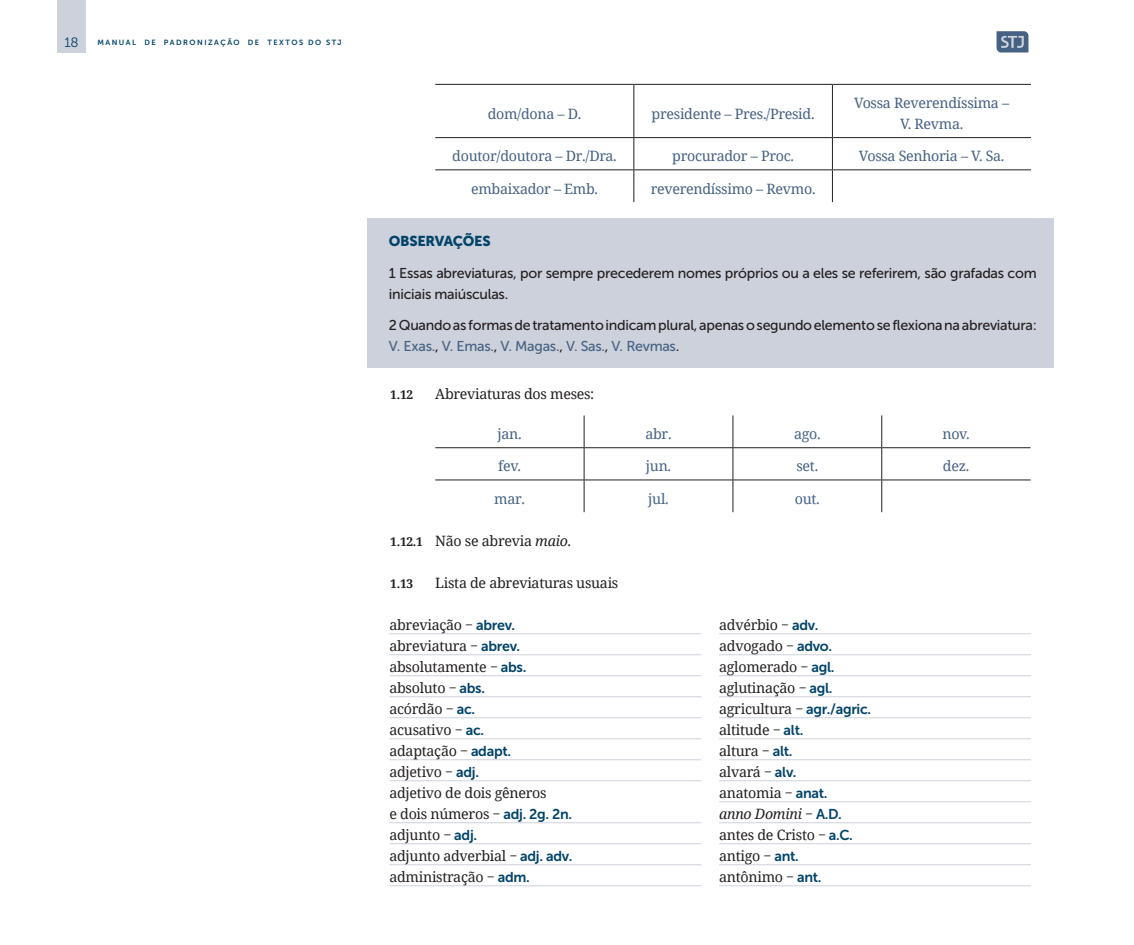
<style>
.page{position:relative;width:1134px;height:945px;background:#fff}
.page>*{position:absolute;margin:0;border:0;box-sizing:border-box;transform-origin:0 0}
.TXT_Listas_preto_azu{font:14.25px/21px "Noto Serif";letter-spacing:-.02em;color:#231f20}
.TXT_Obs_dentro{font:14.25px/21px "Museo Sans 500";letter-spacing:-.02em;color:#231f20}
.TXT_Tabela{font:14.25px/21px "Noto Serif";letter-spacing:-.02em;color:#456183;text-align:center}
.TXT_Basico02_pg-par{font:14.25px "Noto Serif";letter-spacing:-.02em;color:#231f20}
.TXT_Listas_preto_azu-2{font:italic 14.25px "Noto Serif";letter-spacing:-.02em;color:#231f20}
.TXT_Obs_dentro-2{font:14.25px "Museo Sans 900";letter-spacing:-.02em;color:#024469}
.t1{font:13.5px "Museo Sans 300";color:#024469}
.TXT_Basico02_pg-par-2{font:700 12px "Noto Serif";color:#231f20}
.t2{font:7.5px "Museo Sans 700";letter-spacing:.2em;color:#024469}
.s1{color:#456183}
.s2{font-weight:700;font-size:12px}
.s3{font-style:italic}
.s4{font-family:"Museo Sans 700";color:#024469}
.s5{font-style:normal}
.s6{font-family:"Museo Sans 700";font-style:normal;color:#024469}
</style>
<div class="page">
<div style="left:57px;top:0;width:29px;height:52px;background:#cdd1db"></div>
<svg style="left:997px;top:31px;width:31px;height:21px"></svg>
<hr style="left:435px;top:84px;width:199px;height:1px;background:#231f20">
<hr style="left:634px;top:84px;width:198px;height:1px;background:#231f20">
<hr style="left:832px;top:84px;width:199px;height:1px;background:#231f20">
<hr style="left:435px;top:137px;width:199px;height:1px;background:#231f20">
<hr style="left:634px;top:137px;width:198px;height:1px;background:#231f20">
<hr style="left:832px;top:137px;width:199px;height:1px;background:#231f20">
<hr style="left:435px;top:169px;width:199px;height:1px;background:#231f20">
<hr style="left:633px;top:85px;width:1px;height:52px;background:#231f20">
<hr style="left:633px;top:138px;width:1px;height:31px;background:#231f20">
<hr style="left:634px;top:169px;width:198px;height:1px;background:#231f20">
<hr style="left:633px;top:170px;width:1px;height:32px;background:#231f20">
<hr style="left:832px;top:85px;width:1px;height:52px;background:#231f20">
<hr style="left:832px;top:138px;width:1px;height:31px;background:#231f20">
<hr style="left:832px;top:169px;width:199px;height:1px;background:#231f20">
<hr style="left:832px;top:170px;width:1px;height:32px;background:#231f20">
<div style="left:368px;top:219px;width:686px;height:149px;background:#cdd1db"></div>
<hr style="left:733px;top:415px;width:1px;height:32px;background:#231f20">
<hr style="left:733px;top:448px;width:1px;height:32px;background:#231f20">
<hr style="left:733px;top:480px;width:1px;height:32px;background:#231f20">
<hr style="left:584px;top:415px;width:1px;height:32px;background:#231f20">
<hr style="left:881px;top:415px;width:1px;height:32px;background:#231f20">
<hr style="left:584px;top:447px;width:149px;height:1px;background:#231f20">
<hr style="left:733px;top:447px;width:149px;height:1px;background:#231f20">
<hr style="left:584px;top:480px;width:149px;height:1px;background:#231f20">
<hr style="left:733px;top:480px;width:149px;height:1px;background:#231f20">
<hr style="left:882px;top:447px;width:149px;height:1px;background:#231f20">
<hr style="left:881px;top:448px;width:1px;height:32px;background:#231f20">
<hr style="left:882px;top:480px;width:149px;height:1px;background:#231f20">
<hr style="left:881px;top:480px;width:1px;height:32px;background:#231f20">
<hr style="left:435px;top:447px;width:149px;height:1px;background:#231f20">
<hr style="left:584px;top:448px;width:1px;height:32px;background:#231f20">
<hr style="left:435px;top:480px;width:149px;height:1px;background:#231f20">
<hr style="left:584px;top:480px;width:1px;height:32px;background:#231f20">
<hr style="left:389px;top:633px;width:312px;height:1px;background:#cdd1db">
<hr style="left:389px;top:654px;width:312px;height:1px;background:#cdd1db">
<hr style="left:389px;top:675px;width:312px;height:1px;background:#cdd1db">
<hr style="left:389px;top:696px;width:312px;height:1px;background:#cdd1db">
<hr style="left:389px;top:717px;width:312px;height:1px;background:#cdd1db">
<hr style="left:389px;top:738px;width:312px;height:1px;background:#cdd1db">
<hr style="left:389px;top:759px;width:312px;height:1px;background:#cdd1db">
<hr style="left:389px;top:780px;width:312px;height:1px;background:#cdd1db">
<hr style="left:389px;top:822px;width:312px;height:1px;background:#cdd1db">
<hr style="left:389px;top:843px;width:312px;height:1px;background:#cdd1db">
<hr style="left:389px;top:864px;width:312px;height:1px;background:#cdd1db">
<hr style="left:389px;top:885px;width:312px;height:1px;background:#cdd1db">
<hr style="left:719px;top:633px;width:312px;height:1px;background:#cdd1db">
<hr style="left:719px;top:654px;width:312px;height:1px;background:#cdd1db">
<hr style="left:719px;top:675px;width:312px;height:1px;background:#cdd1db">
<hr style="left:719px;top:696px;width:312px;height:1px;background:#cdd1db">
<hr style="left:719px;top:717px;width:312px;height:1px;background:#cdd1db">
<hr style="left:719px;top:738px;width:312px;height:1px;background:#cdd1db">
<hr style="left:719px;top:759px;width:312px;height:1px;background:#cdd1db">
<hr style="left:719px;top:780px;width:312px;height:1px;background:#cdd1db">
<hr style="left:719px;top:801px;width:312px;height:1px;background:#cdd1db">
<hr style="left:719px;top:822px;width:312px;height:1px;background:#cdd1db">
<hr style="left:719px;top:843px;width:312px;height:1px;background:#cdd1db">
<hr style="left:719px;top:864px;width:312px;height:1px;background:#cdd1db">
<hr style="left:719px;top:885px;width:312px;height:1px;background:#cdd1db">
<p class="t1" style="left:65px;top:35px;width:16px">18</p>
<p class="t2" style="left:97px;top:38px;width:246px">MANUAL DE PADRONIZAÇÃO DE TEXTOS DO STJ</p>
<p class="TXT_Tabela" style="left:488px;top:102px;width:95px">dom/dona – D.</p>
<p class="TXT_Tabela" style="left:652px;top:102px;width:164px">presidente – Pres./Presid.</p>
<p class="TXT_Tabela" style="left:854px;top:92px;width:156px">Vossa Reverendíssima –<br>V. Revma.</p>
<p class="TXT_Tabela" style="left:452px;top:145px;width:166px">doutor/doutora – Dr./Dra.</p>
<p class="TXT_Tabela" style="left:672px;top:145px;width:123px">procurador – Proc.</p>
<p class="TXT_Tabela" style="left:859px;top:145px;width:147px">Vossa Senhoria – V. Sa.</p>
<p class="TXT_Tabela" style="left:471px;top:177px;width:128px">embaixador – Emb.</p>
<p class="TXT_Tabela" style="left:651px;top:177px;width:166px">reverendíssimo – Revmo.</p>
<p class="TXT_Obs_dentro-2" style="left:389px;top:233px;width:103px">OBSERVAÇÕES</p>
<p class="TXT_Obs_dentro" style="left:389px;top:262px;width:649px">1 Essas abreviaturas, por sempre precederem nomes próprios ou a eles se referirem, são grafadas com iniciais maiúsculas.</p>
<p class="TXT_Obs_dentro" style="left:389px;top:315px;width:649px">2 Quando as formas de tratamento indicam plural, apenas o segundo elemento se flexiona na abreviatura:<br><span class="s1">V. Exas.</span>, <span class="s1">V. Emas.</span>, <span class="s1">V. Magas.</span>, <span class="s1">V. Sas.</span>, <span class="s1">V. Revmas</span>.</p>
<p class="TXT_Basico02_pg-par-2" style="left:390px;top:386px;width:24px">1.12</p>
<p class="TXT_Basico02_pg-par" style="left:435px;top:384px;width:161px">Abreviaturas dos meses:</p>
<p class="TXT_Tabela" style="left:498px;top:423px;width:26px">jan.</p>
<p class="TXT_Tabela" style="left:645px;top:423px;width:28px">abr.</p>
<p class="TXT_Tabela" style="left:794px;top:423px;width:28px">ago.</p>
<p class="TXT_Tabela" style="left:942px;top:423px;width:29px">nov.</p>
<p class="TXT_Tabela" style="left:498px;top:455px;width:24px">fev.</p>
<p class="TXT_Tabela" style="left:646px;top:455px;width:27px">jun.</p>
<p class="TXT_Tabela" style="left:796px;top:455px;width:23px">set.</p>
<p class="TXT_Tabela" style="left:943px;top:455px;width:28px">dez.</p>
<p class="TXT_Tabela" style="left:494px;top:488px;width:32px">mar.</p>
<p class="TXT_Tabela" style="left:648px;top:488px;width:22px">jul.</p>
<p class="TXT_Tabela" style="left:795px;top:488px;width:26px">out.</p>
<p class="TXT_Basico02_pg-par" style="left:390px;top:531px;width:182px"><span class="s2">1.12.1</span> Não se abrevia <span class="s3">maio</span>.</p>
<p class="TXT_Basico02_pg-par-2" style="left:390px;top:575px;width:24px">1.13</p>
<p class="TXT_Basico02_pg-par" style="left:435px;top:573px;width:185px">Lista de abreviaturas usuais</p>
<p class="TXT_Listas_preto_azu" style="left:389px;top:614px;width:127px">abreviação − <span class="s4">abrev.</span></p>
<p class="TXT_Listas_preto_azu" style="left:389px;top:635px;width:132px">abreviatura − <span class="s4">abrev.</span></p>
<p class="TXT_Listas_preto_azu" style="left:389px;top:656px;width:138px">absolutamente − <span class="s4">abs.</span></p>
<p class="TXT_Listas_preto_azu" style="left:389px;top:677px;width:97px">absoluto − <span class="s4">abs.</span></p>
<p class="TXT_Listas_preto_azu" style="left:389px;top:698px;width:87px">acórdão − <span class="s4">ac.</span></p>
<p class="TXT_Listas_preto_azu" style="left:389px;top:719px;width:96px">acusativo − <span class="s4">ac.</span></p>
<p class="TXT_Listas_preto_azu" style="left:389px;top:740px;width:123px">adaptação − <span class="s4">adapt.</span></p>
<p class="TXT_Listas_preto_azu" style="left:389px;top:761px;width:91px">adjetivo − <span class="s4">adj.</span></p>
<p class="TXT_Listas_preto_azu" style="left:389px;top:782px;width:184px">adjetivo de dois gêneros<br>e dois números − <span class="s4">adj. 2g. 2n.</span></p>
<p class="TXT_Listas_preto_azu" style="left:389px;top:824px;width:89px">adjunto − <span class="s4">adj.</span></p>
<p class="TXT_Listas_preto_azu" style="left:389px;top:845px;width:184px">adjunto adverbial − <span class="s4">adj. adv.</span></p>
<p class="TXT_Listas_preto_azu" style="left:389px;top:866px;width:142px">administração − <span class="s4">adm.</span></p>
<p class="TXT_Listas_preto_azu" style="left:719px;top:614px;width:101px">advérbio − <span class="s4">adv.</span></p>
<p class="TXT_Listas_preto_azu" style="left:719px;top:635px;width:115px">advogado − <span class="s4">advo.</span></p>
<p class="TXT_Listas_preto_azu" style="left:719px;top:656px;width:117px">aglomerado − <span class="s4">agl.</span></p>
<p class="TXT_Listas_preto_azu" style="left:719px;top:677px;width:115px">aglutinação − <span class="s4">agl.</span></p>
<p class="TXT_Listas_preto_azu" style="left:719px;top:698px;width:154px">agricultura − <span class="s4">agr./agric.</span></p>
<p class="TXT_Listas_preto_azu" style="left:719px;top:719px;width:86px">altitude − <span class="s4">alt.</span></p>
<p class="TXT_Listas_preto_azu" style="left:719px;top:740px;width:75px">altura − <span class="s4">alt.</span></p>
<p class="TXT_Listas_preto_azu" style="left:719px;top:761px;width:79px">alvará − <span class="s4">alv.</span></p>
<p class="TXT_Listas_preto_azu" style="left:719px;top:782px;width:110px">anatomia − <span class="s4">anat.</span></p>
<p class="TXT_Listas_preto_azu-2" style="left:719px;top:804px;width:124px">anno Domini <span class="s5">−</span> <span class="s6">A.D.</span></p>
<p class="TXT_Listas_preto_azu" style="left:719px;top:824px;width:135px">antes de Cristo − <span class="s4">a.C.</span></p>
<p class="TXT_Listas_preto_azu" style="left:719px;top:845px;width:81px">antigo − <span class="s4">ant.</span></p>
<p class="TXT_Listas_preto_azu" style="left:719px;top:866px;width:104px">antônimo − <span class="s4">ant.</span></p>
</div>
